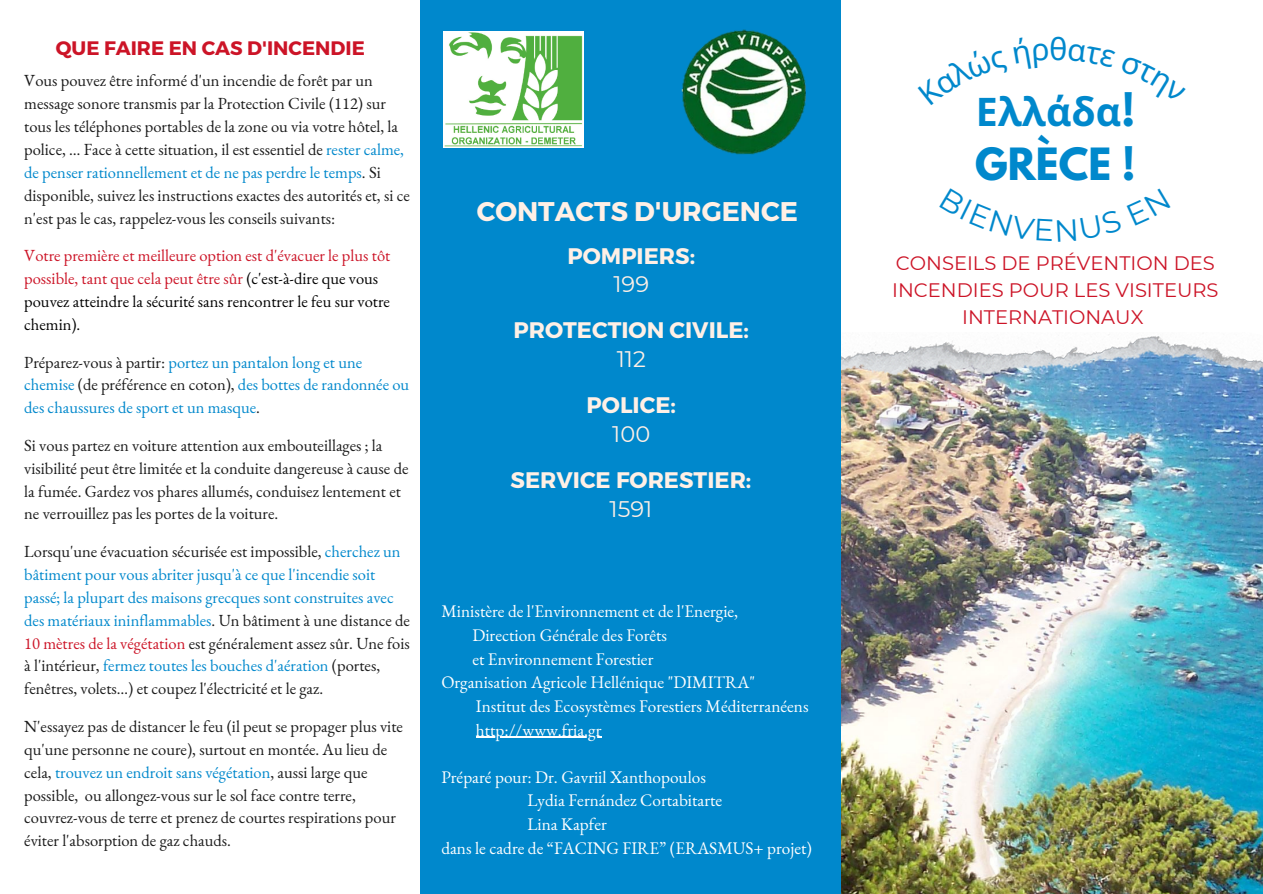
<style>
.page{position:relative;width:1263px;height:894px;background:#fff}
.page>*{position:absolute;margin:0;border:0;box-sizing:border-box;transform-origin:0 0}
.t1{font:700 39.3px "Noto Sans";color:#08c}
.t2{font:700 39.3px "League Spartan";color:#08c}
.t3{font:700 27px "Montserrat";color:#fff0e6}
.t4{font:700 22.5px "Montserrat";color:#fff0e6}
.t5{font:22.5px "Montserrat";color:#fff0e6}
.t6{font:19.5px/27px "Montserrat";color:#cc1427;text-align:center}
.t7{font:700 19.5px "Montserrat";color:#cc1427}
.t8{font:17.25px "EB Garamond";color:#fff}
.t9{font:16.5px/22.8px "EB Garamond";color:#1a1a1a}
.t10{font:16.5px/22.8px "EB Garamond";color:#08c}
.t11{font:16.5px/22.8px "EB Garamond";color:#cc1427}
.s1{color:#08c}
.s2{color:#000}
.s3{color:#1a1a1a}
.s4{color:#cc1427}
.s5{font-family:"League Spartan"}
</style>
<div class="page">
<img style="left:841px;top:396px;width:422px;height:497px">
<img style="left:841px;top:336px;width:422px;height:60px">
<div style="left:421px;top:0;width:420px;height:893px;background:#08c"></div>
<img style="left:443px;top:32px;width:141px;height:115px">
<img style="left:681px;top:29px;width:125px;height:126px">
<hr style="left:476px;top:736px;width:125px;height:1px;background:#fff">
<p class="t7" style="left:56px;top:35px;width:311px">QUE FAIRE EN CAS D'INCENDIE</p>
<p class="t9" style="left:24px;top:69px;width:387px">Vous pouvez être informé d'un incendie de forêt par un message sonore transmis par la Protection Civile (112) sur tous les téléphones portables de la zone ou via votre hôtel, la police, … Face à cette situation, il est essentiel de <span class="s1">rester calme, de penser rationnellement et de ne pas perdre le temps</span>. Si disponible, suivez les instructions exactes des autorités et, si ce n'est pas le cas, rappelez-vous les conseils suivants:</p>
<p class="t11" style="left:24px;top:244px;width:368px">Votre première et meilleure option est d'évacuer le plus tôt possible, tant que cela peut être sûr <span class="s2">(c'est-à-dire que vous pouvez atteindre la sécurité sans rencontrer le feu sur votre chemin).</span></p>
<p class="t10" style="left:24px;top:350px;width:386px"><span class="s3">Préparez-vous à partir:</span> portez un pantalon long et une chemise <span class="s3">(de préférence en coton),</span> des bottes de randonnée ou des chaussures de sport et un masque<span class="s3">.</span></p>
<p class="t9" style="left:24px;top:433px;width:386px">Si vous partez en voiture attention aux embouteillages ; la visibilité peut être limitée et la conduite dangereuse à cause de la fumée. Gardez vos phares allumés, conduisez lentement et ne verrouillez pas les portes de la voiture.</p>
<p class="t10" style="left:24px;top:539px;width:387px"><span class="s3">Lorsqu'une évacuation sécurisée est impossible,</span> cherchez un bâtiment pour vous abriter jusqu'à ce que l'incendie soit passé; la plupart des maisons grecques sont construites avec des matériaux ininflammables<span class="s3">. Un bâtiment à une distance de </span><span class="s4">10 mètres de la végétation</span> <span class="s3">est généralement assez sûr. Une fois à l'intérieur,</span> fermez toutes les bouches d'aération <span class="s3">(portes, fenêtres, volets…) et coupez l'électricité et le gaz.</span></p>
<p class="t9" style="left:24px;top:714px;width:380px">N'essayez pas de distancer le feu (il peut se propager plus vite qu'une personne ne coure), surtout en montée. Au lieu de cela, <span class="s1">trouvez un endroit sans végétation</span>, aussi large que possible, ou allongez-vous sur le sol face contre terre, couvrez-vous de terre et prenez de courtes respirations pour éviter l'absorption de gaz chauds.</p>
<p class="t3" style="left:477px;top:193px;width:323px">CONTACTS D'URGENCE</p>
<p class="t4" style="left:567px;top:241px;width:129px">POMPIERS:</p>
<p class="t5" style="left:613px;top:270px;width:37px">199</p>
<p class="t4" style="left:513px;top:316px;width:237px">PROTECTION CIVILE:</p>
<p class="t5" style="left:617px;top:345px;width:31px">112</p>
<p class="t4" style="left:587px;top:390px;width:91px">POLICE:</p>
<p class="t5" style="left:612px;top:420px;width:39px">100</p>
<p class="t4" style="left:511px;top:465px;width:242px">SERVICE FORESTIER:</p>
<p class="t5" style="left:610px;top:494px;width:44px">1591</p>
<p class="t8" style="left:441px;top:599px;width:298px">Ministère de l'Environnement et de l'Energie,</p>
<p class="t8" style="left:472px;top:623px;width:196px">Direction Générale des Forêts</p>
<p class="t8" style="left:472px;top:647px;width:183px">et Environnement Forestier</p>
<p class="t8" style="left:441px;top:670px;width:315px">Organisation Agricole Hellénique "DIMITRA"</p>
<p class="t8" style="left:476px;top:694px;width:334px">Institut des Ecosystèmes Forestiers Méditerranéens</p>
<p class="t8" style="left:476px;top:718px;width:127px">http://www.fria.gr</p>
<p class="t8" style="left:441px;top:765px;width:266px">Préparé pour: Dr. Gavriil Xanthopoulos</p>
<p class="t8" style="left:528px;top:788px;width:196px">Lydia Fernández Cortabitarte</p>
<p class="t8" style="left:528px;top:812px;width:81px">Lina Kapfer</p>
<p class="t8" style="left:441px;top:836px;width:372px">dans le cadre de “FACING FIRE” (ERASMUS+ projet)</p>
<p class="t1" style="left:976px;top:84px;width:161px">Ελλάδα<span class="s5">!</span></p>
<p class="t2" style="left:975px;top:144px;width:162px">GRÈCE !</p>
<p class="t6" style="left:892px;top:249px;width:328px">CONSEILS DE PRÉVENTION DES<br>INCENDIES POUR LES VISITEURS<br>INTERNATIONAUX</p>
</div>
